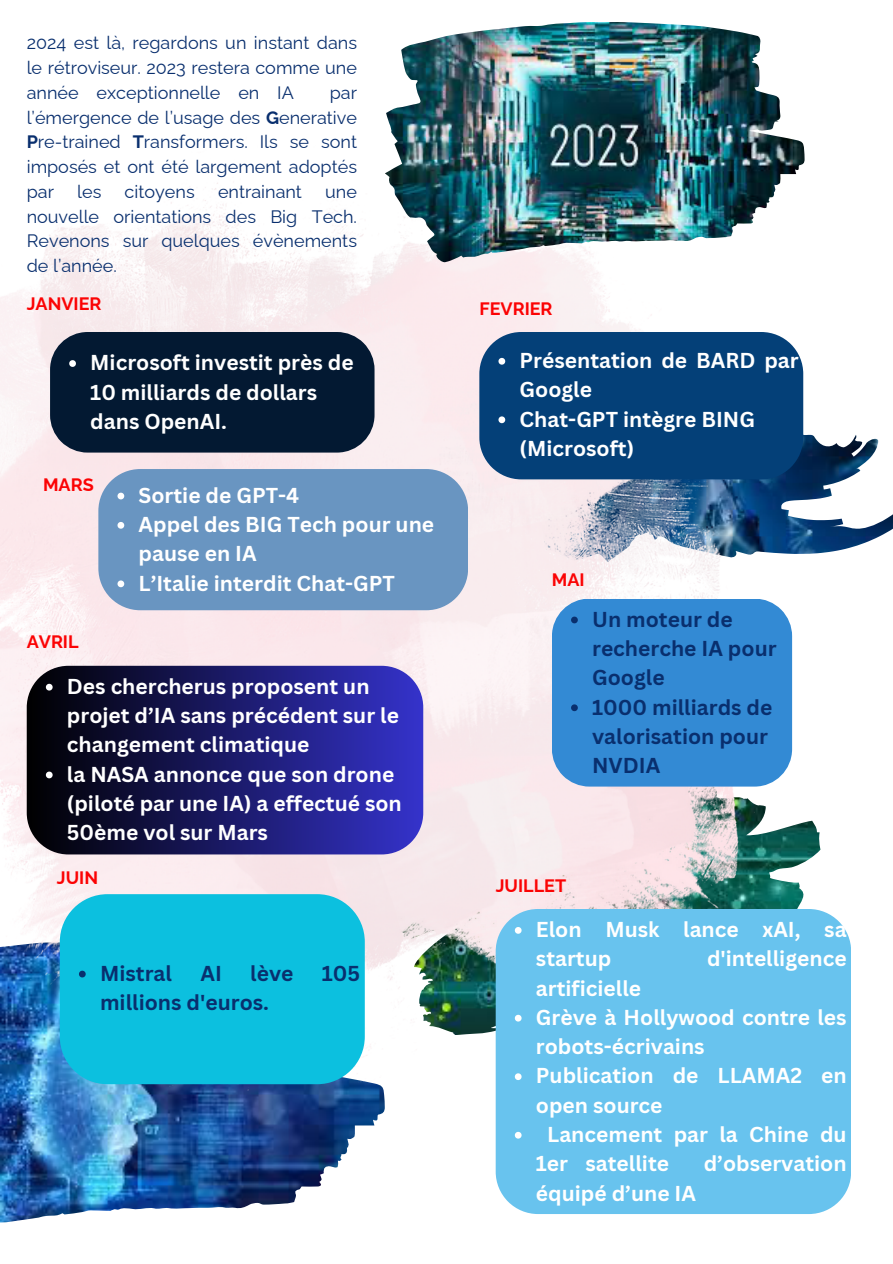
<style>
.page{position:relative;width:893px;height:1264px;background:#fff}
.page>*{position:absolute;margin:0;border:0;box-sizing:border-box;transform-origin:0 0}
.t1{font:700 21px/29.2px "Canva Sans";color:#fff}
.t2{font:700 21px/29.2px "Canva Sans";color:#092f6e}
.t3{font:18px/24.8px "Raleway";color:#092f6e;text-align:justify}
.t4{font:700 18px "Raleway";color:#fb0304}
.s1{font-weight:700}
</style>
<div class="page">
<img style="left:761px;top:742px;width:59px;height:167px">
<img style="left:761px;top:387px;width:131px;height:167px">
<img style="left:0;top:1090px;width:384px;height:133px">
<img style="left:0;top:183px;width:761px;height:907px">
<div style="left:50px;top:332px;width:324px;height:120px;background:#031932"></div>
<div style="left:479px;top:332px;width:324px;height:147px;background:#044078"></div>
<svg style="left:498px;top:358px;width:7px;height:6px"></svg>
<svg style="left:498px;top:416px;width:7px;height:7px"></svg>
<div style="left:98px;top:469px;width:370px;height:141px;background:#6995c1"></div>
<svg style="left:117px;top:492px;width:7px;height:7px"></svg>
<svg style="left:117px;top:522px;width:7px;height:6px"></svg>
<svg style="left:117px;top:580px;width:7px;height:7px"></svg>
<div style="left:552px;top:598px;width:240px;height:188px;background:#338ad4"></div>
<img style="left:385px;top:22px;width:419px;height:240px">
<div style="left:60px;top:894px;width:305px;height:190px;background:#0cc0df;border-radius:48px"></div>
<svg style="left:79px;top:970px;width:7px;height:7px"></svg>
<div style="left:495px;top:909px;width:355px;height:304px;background:#68c3ee"></div>
<svg style="left:515px;top:927px;width:6px;height:6px"></svg>
<svg style="left:515px;top:1014px;width:6px;height:7px"></svg>
<svg style="left:515px;top:1073px;width:6px;height:7px"></svg>
<svg style="left:515px;top:1131px;width:6px;height:7px"></svg>
<svg style="left:27px;top:665px;width:396px;height:189px"></svg>
<svg style="left:46px;top:683px;width:7px;height:7px"></svg>
<svg style="left:46px;top:771px;width:7px;height:7px"></svg>
<p class="t3" style="left:27px;top:31px;width:332px">2024 est là, regardons un instant dans le rétroviseur. 2023 restera comme une année exceptionnelle en IA</p>
<p class="t3" style="left:27px;top:80px;width:332px;text-indent:303px">par l’émergence de l’usage des <span class="s1">G</span>enerative <span class="s1">P</span>re-trained <span class="s1">T</span>ransformers. Ils se sont imposés et ont été largement adoptés par</p>
<p class="t3" style="left:77px;top:179px;width:26px">les</p>
<p class="t3" style="left:125px;top:179px;width:72px">citoyens</p>
<p class="t3" style="left:218px;top:179px;width:85px">entrainant</p>
<p class="t3" style="left:27px;top:179px;width:332px;text-indent:298px">une nouvelle orientations des Big Tech.<br>Revenons sur quelques évènements de l’année.</p>
<p class="t4" style="left:27px;top:293px;width:76px">JANVIER</p>
<p class="t4" style="left:479px;top:297px;width:75px">FEVRIER</p>
<p class="t1" style="left:90px;top:347px;width:265px">Microsoft investit près de<br>10 milliards de dollars dans OpenAI.</p>
<p class="t1" style="left:519px;top:345px;width:280px">Présentation de BARD par<br>Google</p>
<p class="t1" style="left:519px;top:404px;width:237px">Chat-GPT intègre BING (Microsoft)</p>
<p class="t4" style="left:43px;top:474px;width:52px">MARS</p>
<p class="t1" style="left:139px;top:480px;width:162px">Sortie de GPT-4</p>
<p class="t1" style="left:139px;top:509px;width:297px">Appel des BIG Tech pour une pause en IA</p>
<p class="t1" style="left:139px;top:568px;width:258px">L’Italie interdit Chat-GPT</p>
<p class="t4" style="left:27px;top:631px;width:53px">AVRIL</p>
<p class="t1" style="left:67px;top:671px;width:333px">Des chercherus proposent un projet d’IA sans précédent sur le changement climatique</p>
<p class="t1" style="left:67px;top:759px;width:336px">la NASA annonce que son drone (piloté par une IA) a effectué son<br>50ème vol sur Mars</p>
<p class="t4" style="left:57px;top:866px;width:43px">JUIN</p>
<p class="t2" style="left:100px;top:958px;width:73px">Mistral</p>
<p class="t2" style="left:200px;top:958px;width:23px">AI</p>
<p class="t2" style="left:250px;top:958px;width:45px">lève</p>
<p class="t2" style="left:322px;top:958px;width:40px">105</p>
<p class="t2" style="left:100px;top:987px;width:170px">millions d'euros.</p>
<p class="t4" style="left:552px;top:569px;width:34px">MAI</p>
<p class="t2" style="left:592px;top:604px;width:186px">Un moteur de recherche IA pour<br>Google</p>
<p class="t2" style="left:592px;top:691px;width:182px">1000 milliards de valorisation pour<br>NVDIA</p>
<p class="t4" style="left:495px;top:875px;width:72px">JUILLET</p>
<p class="t1" style="left:536px;top:914px;width:312px">Elon Musk lance xAI, sa startup</p>
<p class="t1" style="left:707px;top:943px;width:141px">d'intelligence</p>
<p class="t1" style="left:536px;top:972px;width:107px">artificielle</p>
<p class="t1" style="left:536px;top:1002px;width:312px">Grève à Hollywood contre les robots-écrivains</p>
<p class="t1" style="left:536px;top:1060px;width:312px">Publication de LLAMA2 en open source</p>
<p class="t1" style="left:536px;top:1119px;width:312px;text-indent:11px">Lancement par la Chine du<br>1er satellite</p>
<p class="t1" style="left:703px;top:1148px;width:144px">d’observation</p>
<p class="t1" style="left:536px;top:1177px;width:162px">équipé d’une IA</p>
</div>
